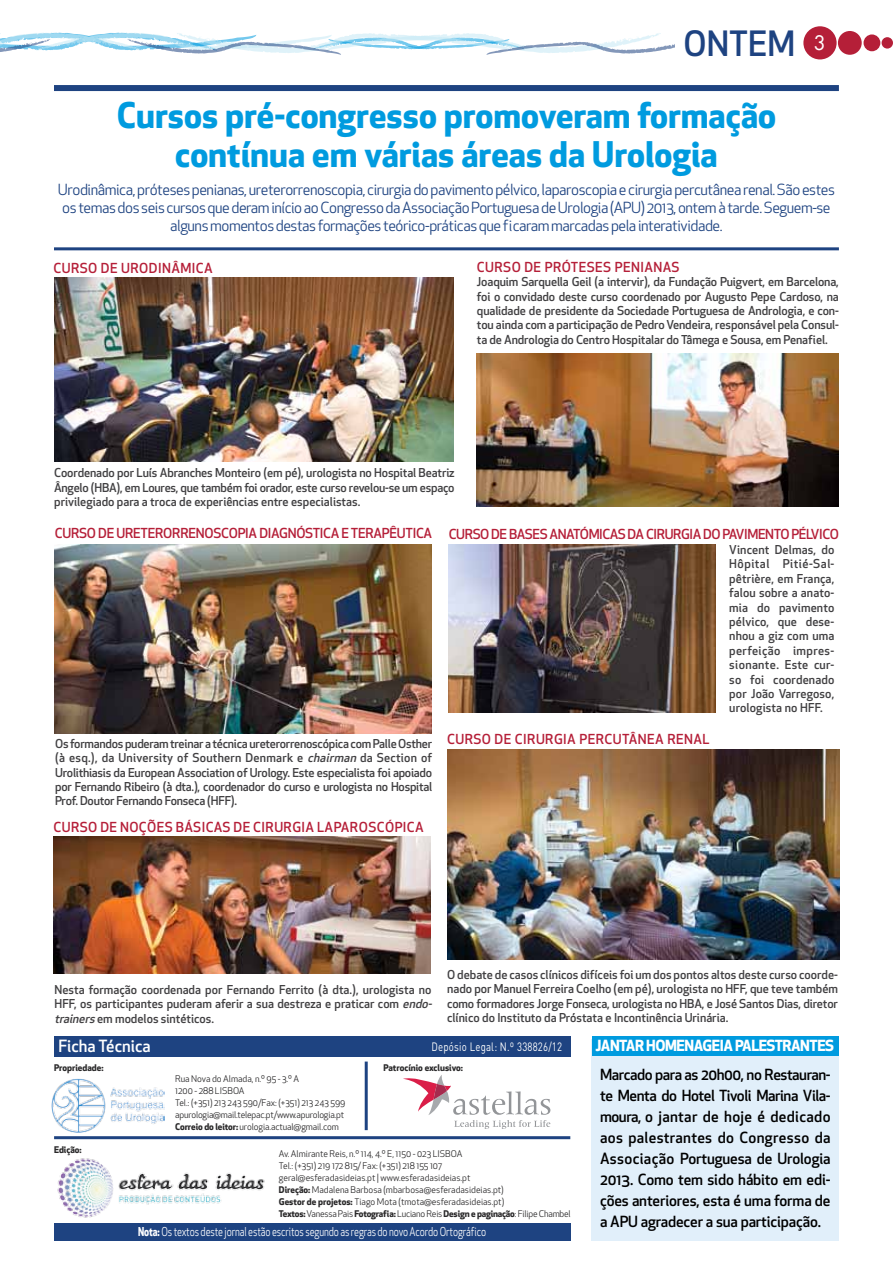
<style>
.page{position:relative;width:893px;height:1263px;background:#fff}
.page>*{position:absolute;margin:0;border:0;box-sizing:border-box;transform-origin:0 0}
.t1{font:700 34.5px/39px "Apex New";color:#009bdf;text-align:center}
.t2{font:500 34.05px "Apex New";color:#1e4381}
.t3{font:500 16.5px "Apex New";color:#fff}
.t4{font:15px/18px "Apex New";letter-spacing:-.03em;color:#1e4381;text-align:center}
.t5{font:500 15px/21px "Apex New";letter-spacing:-.01em;color:#000;text-align:justify}
.t6{font:700 15px "Apex New";letter-spacing:-.03em;color:#fff}
.t7{font:500 13.5px "Apex New";letter-spacing:.03em;color:#b51f38}
.t8{font:500 13.5px "Apex New";letter-spacing:-.03em;color:#b51f38}
.t9{font:500 13.5px "Apex New";letter-spacing:-.02em;color:#b51f38}
.t10{font:500 12px/14.4px "Apex New";color:#414042;text-align:justify}
.t11{font:12px "Apex New";letter-spacing:-.01em;color:#fff;scale:.8 1}
.t12{font:12px "DINOT";letter-spacing:.02em;color:#fff;scale:.8 1}
.t13{font:9px/12px "Apex New";color:#292829}
.t14{font:700 9px "Apex New";color:#292829}
.s1{font-style:italic}
.s2{font-weight:700}
</style>
<div class="page">
<div style="left:592px;top:1039px;width:247px;height:202px;background:#e1effa"></div>
<div style="left:54px;top:1223px;width:516px;height:18px;background:#1e4381"></div>
<div style="left:54px;top:1036px;width:516px;height:21px;background:#1e4381"></div>
<hr style="left:54px;top:1136px;width:516px;height:3px;background:#1e4381">
<img style="left:51px;top:1078px;width:114px;height:55px">
<hr style="left:365px;top:1061px;width:3px;height:69px;background:#1e4381">
<svg style="left:403px;top:1075px;width:147px;height:54px"></svg>
<img style="left:57px;top:1158px;width:208px;height:60px">
<div style="left:591px;top:1036px;width:247px;height:19px;background:#009bdf"></div>
<div style="left:54px;top:85px;width:785px;height:6px;background:#1e4381"></div>
<hr style="left:54px;top:247px;width:785px;height:3px;background:#1e4381">
<svg style="left:0;top:32px;width:675px;height:23px"></svg>
<div style="left:803px;top:26px;width:34px;height:33px;background:#b51f38;border-radius:50%"></div>
<div style="left:838px;top:31px;width:24px;height:24px;background:#b51f38;border-radius:50%"></div>
<div style="left:863px;top:34px;width:17px;height:17px;background:#b51f38;border-radius:50%"></div>
<div style="left:882px;top:37px;width:11px;height:12px;background:#b51f38;border-radius:50%"></div>
<img style="left:54px;top:278px;width:400px;height:183px">
<img style="left:449px;top:545px;width:266px;height:167px">
<img style="left:55px;top:545px;width:377px;height:189px">
<img style="left:53px;top:836px;width:378px;height:138px">
<img style="left:448px;top:749px;width:391px;height:211px">
<img style="left:477px;top:354px;width:362px;height:152px">
<h2 class="t2" style="left:684px;top:20px;width:144px">ontem <sup>3</sup></h2>
<h1 class="t1" style="left:117px;top:94px;width:661px">Cursos pré-congresso promoveram formação contínua em várias áreas da Urologia</h1>
<p class="t4" style="left:58px;top:181px;width:778px">Urodinâmica, próteses penianas, ureterorrenoscopia, cirurgia do pavimento pélvico, laparoscopia e cirurgia percutânea renal. São estes os temas dos seis cursos que deram início ao Congresso da Associação Portuguesa de Urologia (APU) 2013, ontem à tarde. Seguem-se alguns momentos destas formações teórico-práticas que ficaram marcadas pela interatividade.</p>
<p class="t7" style="left:53px;top:259px;width:119px">Curso de urodinâm</p>
<p class="t7" style="left:192px;top:259px;width:22px">ica</p>
<p class="t7" style="left:477px;top:258px;width:204px">Curso de próteses penianas</p>
<p class="t10" style="left:477px;top:274px;width:363px">Joaquim Sarquella Geil (a intervir), da Fundação Puigvert, em Barcelona, foi o convidado deste curso coordenado por Augusto Pepe Cardoso, na qualidade de presidente da Sociedade Portuguesa de Andrologia, e con&shy;tou ainda com a participação de Pedro Vendeira, responsável pela Consul&shy;ta de Andrologia do Centro Hospitalar do Tâmega e Sousa, em Penafiel.</p>
<p class="t10" style="left:54px;top:465px;width:402px">Coordenado por Luís Abranches Monteiro (em pé), urologista no Hospital Beatriz Ângelo (HBA), em Loures, que também foi orador, este curso revelou-se um espaço privilegiado para a troca de experiências entre especialistas.</p>
<p class="t9" style="left:55px;top:524px;width:379px">Curso de ureterorrenoscopia diagnóstica e terapêutica</p>
<p class="t10" style="left:55px;top:736px;width:379px">Os formandos puderam treinar a técnica ureterorrenoscópica com Palle Osther (à esq.), da University of Southern Denmark e <span class="s1">chairman</span> da Section of Urolithiasis da European Association of Urology. Este especialista foi apoiado por Fernando Ribeiro (à dta.), coordenador do curso e urologista no Hospital Prof. Doutor Fernando Fonseca (HFF).</p>
<p class="t7" style="left:53px;top:818px;width:372px">Curso de noções básicas de cirurgia laparoscópica</p>
<p class="t8" style="left:449px;top:525px;width:392px">Curso de bases anatómicas da cirurgia do pavimento pélvico</p>
<p class="t7" style="left:447px;top:730px;width:175px">Curso de cirurgia percutân</p>
<p class="t7" style="left:647px;top:730px;width:64px">ea renal</p>
<p class="t10" style="left:729px;top:542px;width:107px">Vincent Delmas, do Hôpital Pitié-Sal&shy;pêtrière, em França, falou sobre a anato&shy;mia do pavimento pélvico, que dese&shy;nhou a giz com uma perfeição impres&shy;sionante. Este cur&shy;so foi coordenado por João Varregoso, urologista no HFF.</p>
<p class="t10" style="left:55px;top:982px;width:382px;text-align:left">Nesta formação coordenada por Fernando Ferrito (à dta.), urologista no<br>HFF, os participantes puderam aferir a sua destreza e praticar com <span class="s1">endo&shy;trainers</span>em modelos sintéticos.</p>
<p class="t10" style="left:447px;top:967px;width:392px">O debate de casos clínicos difíceis foi um dos pontos altos deste curso coorde&shy;nado por Manuel Ferreira Coelho (em pé), urologista no HFF, que teve também como formadores Jorge Fonseca, urologista no HBA, e José Santos Dias, diretor clínico do Instituto da Próstata e Incontinência Urinária.</p>
<h3 class="t3" style="left:58px;top:1035px;width:94px">Ficha Técnica</h3>
<p class="t12" style="left:432px;top:1039px;width:165px">Depósio Legal: N.º 338826/12</p>
<p class="t14" style="left:54px;top:1061px;width:51px">Propriedade:</p>
<p class="t14" style="left:383px;top:1061px;width:81px">Patrocínio exclusivo:</p>
<p class="t14" style="left:54px;top:1143px;width:29px">Edição:</p>
<p class="t13" style="left:175px;top:1073px;width:172px">Rua Nova do Almada, n.º 95 - 3.º A<br>1200 - 288 LISBOA<br>Tel.: (+351) 213 243 590/Fax: (+351) 213 243 599 apurologia@mail.telepac.pt/www.apurologia.pt <span class="s2">Correio do leitor:</span> urologia.actual@gmail.com</p>
<p class="t13" style="left:279px;top:1148px;width:293px">Av. Almirante Reis, n.º 114, 4.º E, 1150 - 023 LISBOA<br>Tel.: (+351) 219 172 815/ Fax: (+351) 218 155 107<br>geral@esferadasideias.pt | www.esferadasideias.pt<br><span class="s2">Direção:</span> Madalena Barbosa (mbarbosa@esferadasideias.pt)<br><span class="s2">Gestor de projetos:</span> Tiago Mota (tmota@esferadasideias.pt)<br><span class="s2">Textos:</span> Vanessa Pais <span class="s2">Fotografia:</span>Luciano Reis <span class="s2">Design e paginação</span>: Filipe Chambel</p>
<p class="t11" style="left:138px;top:1224px;width:437px"><span class="s2">Nota:</span> Os textos deste jornal estão escritos segundo as regras do novo Acordo Ortográfico</p>
<p class="t6" style="left:596px;top:1035px;width:240px">Jantar homenageia palestrantes</p>
<p class="t5" style="left:600px;top:1063px;width:232px">Marcado para as 20h00, no Restauran&shy;te Menta do Hotel Tivoli Marina Vila&shy;moura, o jantar de hoje é dedicado aos palestrantes do Congresso da Associação Portuguesa de Urologia 2013. Como tem sido hábito em edi&shy;ções anteriores, esta é uma forma de a APU agradecer a sua participação.</p>
</div>
